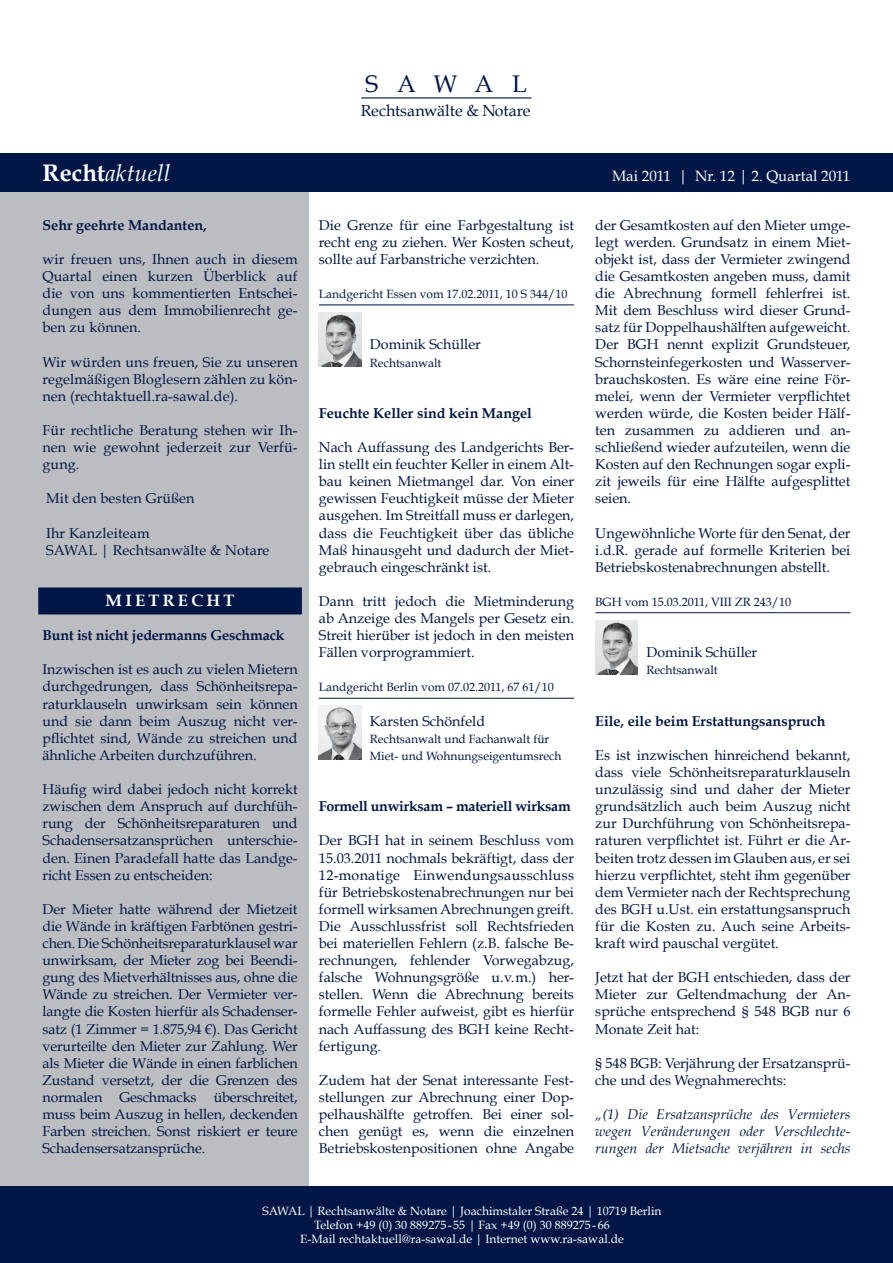
<style>
.page{position:relative;width:893px;height:1263px;background:#fff}
.page>*{position:absolute;margin:0;border:0;box-sizing:border-box;transform-origin:0 0}
.t1{font:italic 24px "Book Antiqua";color:#fff}
.t2{font:24px "Book Antiqua";letter-spacing:.765em;color:#001646}
.t3{font:700 16.5px "Book Antiqua";color:#fff}
.t4{font:16.05px "Book Antiqua";letter-spacing:-.01em;color:#001646}
.t5{font:15px "Book Antiqua";color:#fff}
.t6{font:14.25px/17.1px "Book Antiqua";color:#001646;text-align:justify}
.t7{font:700 14.25px "Book Antiqua";color:#001646}
.t8{font:italic 14.25px/17.1px "Book Antiqua";color:#001646;text-align:justify}
.t9{font:700 14.25px "Book Antiqua";letter-spacing:-.02em;color:#001646}
.t10{font:12px/17.1px "Book Antiqua";color:#001646}
.t11{font:12px "Book Antiqua";color:#fff}
.s1{font-weight:700;font-style:normal}
</style>
<div class="page">
<div style="left:0;top:191px;width:308px;height:995px;background:#bcbdc0"></div>
<div style="left:0;top:153px;width:893px;height:38px;background:#001646"></div>
<div style="left:0;top:1186px;width:893px;height:77px;background:#001646"></div>
<hr style="left:361px;top:97px;width:170px;height:2px;background:#001646">
<div style="left:38px;top:587px;width:264px;height:27px;background:#001646"></div>
<hr style="left:319px;top:304px;width:255px;height:1px;background:#001646">
<hr style="left:319px;top:698px;width:255px;height:1px;background:#001646">
<img style="left:319px;top:312px;width:42px;height:54px">
<img style="left:319px;top:706px;width:42px;height:54px">
<hr style="left:595px;top:612px;width:255px;height:1px;background:#001646">
<img style="left:595px;top:620px;width:42px;height:54px">
<h1 class="t2" style="left:365px;top:69px;width:163px">sawal</h1>
<p class="t4" style="left:361px;top:100px;width:171px">Rechtsanwälte &amp; Notare</p>
<h1 class="t1" style="left:43px;top:159px;width:129px"><span class="s1">Recht</span>aktuell</h1>
<p class="t5" style="left:612px;top:167px;width:240px">Mai 2011 | Nr. 12 | 2. Quartal 2011</p>
<p class="t7" style="left:43px;top:217px;width:166px">Sehr geehrte Mandanten,</p>
<p class="t6" style="left:43px;top:251px;width:257px">wir freuen uns, Ihnen auch in diesem Quartal einen kurzen Überblick auf die von uns kommentierten Entschei&shy;dungen aus dem Immobilienrecht ge&shy;ben zu können.</p>
<p class="t6" style="left:43px;top:353px;width:257px">Wir würden uns freuen, Sie zu unseren regelmäßigen Bloglesern zählen zu kön&shy;nen (rechtaktuell.ra-sawal.de).</p>
<p class="t6" style="left:43px;top:422px;width:257px">Für rechtliche Beratung stehen wir Ih&shy;nen wie gewohnt jederzeit zur Verfü&shy;gung.</p>
<p class="t6" style="left:46px;top:490px;width:150px">Mit den besten Grüßen</p>
<p class="t6" style="left:46px;top:524px;width:105px">Ihr Kanzleiteam<br>SAWAL</p>
<p class="t6" style="left:100px;top:541px;width:170px">| Rechtsanwälte &amp; Notare</p>
<p class="t3" style="left:106px;top:591px;width:35px">Mietrecht</p>
<p class="t7" style="left:43px;top:627px;width:244px">Bunt ist nicht jedermanns Geschmack</p>
<p class="t6" style="left:43px;top:661px;width:257px">Inzwischen ist es auch zu vielen Mietern durchgedrungen, dass Schönheitsrepa&shy;raturklauseln unwirksam sein können und sie dann beim Auszug nicht ver&shy;pflichtet sind, Wände zu streichen und ähnliche Arbeiten durchzuführen.</p>
<p class="t6" style="left:43px;top:781px;width:257px">Häufig wird dabei jedoch nicht korrekt zwischen dem Anspruch auf durchfüh&shy;rung der Schönheitsreparaturen und Schadensersatzansprüchen unterschie&shy;den. Einen Paradefall hatte das Landge&shy;richt Essen zu entscheiden:</p>
<p class="t6" style="left:43px;top:900px;width:257px">Der Mieter hatte während der Mietzeit die Wände in kräftigen Farbtönen gestri&shy;chen. Die Schönheitsreparaturklausel war unwirksam, der Mieter zog bei Beendi&shy;gung des Mietverhältnisses aus, ohne die Wände zu streichen. Der Vermieter ver&shy;langte die Kosten hierfür als Schadenser&shy;satz (1 Zimmer = 1.875,94 €). Das Gericht verurteilte den Mieter zur Zahlung. Wer als Mieter die Wände in einen farblichen Zustand versetzt, der die Grenzen des normalen Geschmacks überschreitet, muss beim Auszug in hellen, deckenden Farben streichen. Sonst riskiert er teure Schadensersatzansprüche.</p>
<p class="t6" style="left:319px;top:216px;width:257px">Die Grenze für eine Farbgestaltung ist recht eng zu ziehen. Wer Kosten scheut, sollte auf Farbanstriche verzichten.</p>
<p class="t10" style="left:319px;top:285px;width:250px">Landgericht Essen vom 17.02.2011, 10 S 344/10</p>
<p class="t6" style="left:370px;top:336px;width:112px">Dominik Schüller</p>
<p class="t10" style="left:370px;top:354px;width:73px">Rechtsanwalt</p>
<p class="t7" style="left:319px;top:405px;width:214px">Feuchte Keller sind kein Mangel</p>
<p class="t6" style="left:319px;top:439px;width:257px">Nach Auffassung des Landgerichts Ber&shy;lin stellt ein feuchter Keller in einem Alt&shy;bau keinen Mietmangel dar. Von einer gewissen Feuchtigkeit müsse der Mieter ausgehen. Im Streitfall muss er darlegen, dass die Feuchtigkeit über das übliche Maß hinausgeht und dadurch der Miet&shy;gebrauch eingeschränkt ist.</p>
<p class="t6" style="left:319px;top:593px;width:257px">Dann tritt jedoch die Mietminderung ab Anzeige des Mangels per Gesetz ein.<br>Streit hierüber ist jedoch in den meisten Fällen vorprogrammiert.</p>
<p class="t10" style="left:319px;top:679px;width:236px">Landgericht Berlin vom 07.02.2011, 67 61/10</p>
<p class="t6" style="left:370px;top:712px;width:117px">Karsten Schönfeld</p>
<p class="t10" style="left:370px;top:730px;width:193px">Rechtsanwalt und Fachanwalt für<br>Miet- und Wohnungseigentumsrech</p>
<p class="t9" style="left:319px;top:798px;width:253px">Formell unwirksam – materiell wirksam</p>
<p class="t6" style="left:319px;top:832px;width:257px">Der BGH hat in seinem Beschluss vom 15.03.2011 nochmals bekräftigt, dass der 12-monatige Einwendungsausschluss für Betriebskostenabrechnungen nur bei formell wirksamen Abrechnungen greift.<br>Die Ausschlussfrist soll Rechtsfrieden bei materiellen Fehlern (z.B. falsche Be&shy;rechnungen, fehlender Vorwegabzug, falsche Wohnungsgröße u.v.m.) her&shy;stellen. Wenn die Abrechnung bereits formelle Fehler aufweist, gibt es hierfür nach Auffassung des BGH keine Recht&shy;fertigung.</p>
<p class="t6" style="left:319px;top:1071px;width:257px">Zudem hat der Senat interessante Fest&shy;stellungen zur Abrechnung einer Dop&shy;pelhaushälfte getroffen. Bei einer sol&shy;chen genügt es, wenn die einzelnen Betriebskostenpositionen ohne Angabe</p>
<p class="t6" style="left:595px;top:216px;width:257px">der Gesamtkosten auf den Mieter umge&shy;legt werden. Grundsatz in einem Miet&shy;objekt ist, dass der Vermieter zwingend die Gesamtkosten angeben muss, damit die Abrechnung formell fehlerfrei ist.<br>Mit dem Beschluss wird dieser Grund&shy;satz für Doppelhaushälften aufgeweicht.<br>Der BGH nennt explizit Grundsteuer, Schornsteinfegerkosten und Wasserver&shy;brauchskosten. Es wäre eine reine För&shy;melei, wenn der Vermieter verpflichtet werden würde, die Kosten beider Hälf&shy;ten zusammen zu addieren und an&shy;schließend wieder aufzuteilen, wenn die Kosten auf den Rechnungen sogar expli&shy;zit jeweils für eine Hälfte aufgesplittet seien.</p>
<p class="t6" style="left:595px;top:524px;width:257px">Ungewöhnliche Worte für den Senat, der i.d.R. gerade auf formelle Kriterien bei Betriebskostenabrechnungen abstellt.</p>
<p class="t10" style="left:595px;top:593px;width:197px">BGH vom 15.03.2011, VIII ZR 243/10</p>
<p class="t6" style="left:646px;top:644px;width:112px">Dominik Schüller</p>
<p class="t10" style="left:646px;top:662px;width:73px">Rechtsanwalt</p>
<p class="t7" style="left:595px;top:712px;width:232px">Eile, eile beim Erstattungsanspruch</p>
<p class="t6" style="left:595px;top:746px;width:257px">Es ist inzwischen hinreichend bekannt, dass viele Schönheitsreparaturklauseln unzulässig sind und daher der Mieter grundsätzlich auch beim Auszug nicht zur Durchführung von Schönheitsrepa&shy;raturen verpflichtet ist. Führt er die Ar&shy;beiten trotz dessen im Glauben aus, er sei hierzu verpflichtet, steht ihm gegenüber dem Vermieter nach der Rechtsprechung des BGH u.Ust. ein erstattungsanspruch für die Kosten zu. Auch seine Arbeits&shy;kraft wird pauschal vergütet.</p>
<p class="t6" style="left:595px;top:969px;width:257px">Jetzt hat der BGH entschieden, dass der Mieter zur Geltendmachung der An&shy;sprüche entsprechend § 548 BGB nur 6<br>Monate Zeit hat:</p>
<p class="t6" style="left:595px;top:1054px;width:257px">§ 548 BGB: Verjährung der Ersatzansprü&shy;che und des Wegnahmerechts:</p>
<p class="t8" style="left:595px;top:1106px;width:257px">„(1) Die Ersatzansprüche des Vermieters wegen Veränderungen oder Verschlechte&shy;rungen der Mietsache verjähren in sechs</p>
<p class="t11" style="left:262px;top:1203px;width:10px">SAWAL</p>
<p class="t11" style="left:307px;top:1203px;width:356px">| Rechtsanwälte &amp; Notare | Joachimstaler Straße 24 | 10719 Berlin</p>
<p class="t11" style="left:314px;top:1217px;width:297px">Telefon +49 (0) 30 889275- 55 | Fax +49 (0) 30 889275 - 66</p>
<p class="t11" style="left:300px;top:1232px;width:325px">E-Mail rechtaktuell@ra-sawal.de | Internet www.ra-sawal.de</p>
</div>
